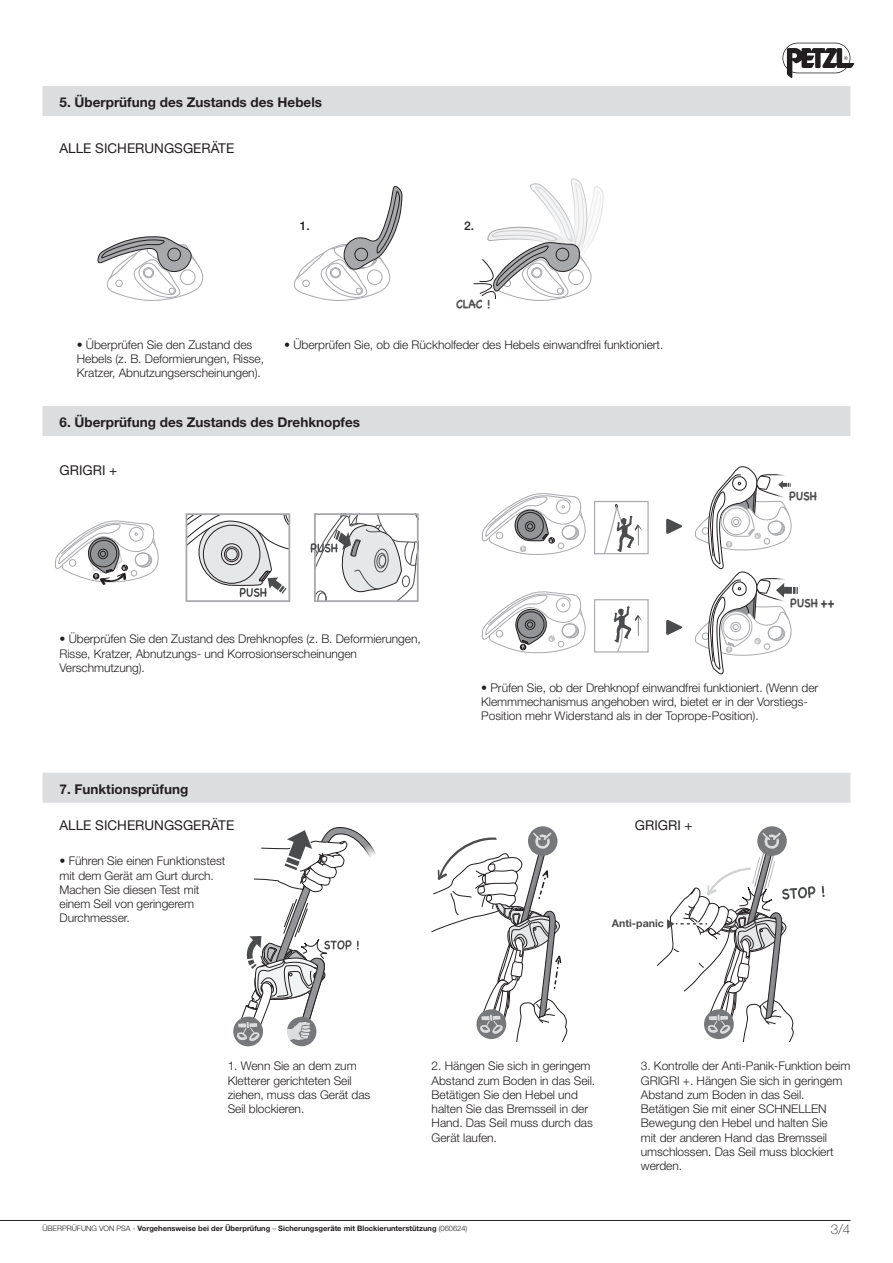
<style>
.page{position:relative;width:893px;height:1263px;background:#fff}
.page>*{position:absolute;margin:0;border:0;box-sizing:border-box;transform-origin:0 0}
.t1{font:700 13.5px "Helvetica Neue LT Pro";color:#231f20}
.t2{font:13.5px "Helvetica Neue LT Pro";color:#231f20}
.t3{font:100 13.5px "Helvetica Neue LT Pro";color:#231f20}
.t4{font:300 12px/14.2px "Helvetica Neue LT Pro";letter-spacing:-.005em;color:#231f20}
.t5{font:700 12px "Chalkboard";letter-spacing:-.01em;color:#4b4c4d;scale:.92 1}
.t6{font:500 12px "Helvetica Neue LT Pro";color:#231f20}
.t7{font:700 10.65px "Helvetica Neue LT Pro";color:#4b4c4d}
.t8{font:700 7.5px "Helvetica Neue LT Pro";color:#231f20}
.s1{font-size:13.5px}
.s2{font-weight:300}
</style>
<div class="page">
<svg style="left:782px;top:43px;width:72px;height:35px"></svg>
<hr style="left:0;top:1220px;width:850px;height:1px;background:#231f20">
<svg style="left:97px;top:236px;width:107px;height:65px"></svg>
<svg style="left:294px;top:185px;width:108px;height:116px"></svg>
<svg style="left:473px;top:179px;width:130px;height:122px"></svg>
<div style="left:594px;top:501px;width:55px;height:53px;border:1px solid #a8a9ad"></div>
<div style="left:594px;top:599px;width:55px;height:53px;border:1px solid #a8a9ad"></div>
<svg style="left:666px;top:518px;width:16px;height:16px"></svg>
<svg style="left:666px;top:619px;width:16px;height:16px"></svg>
<svg style="left:603px;top:504px;width:39px;height:51px"></svg>
<svg style="left:614px;top:606px;width:28px;height:47px"></svg>
<div style="left:186px;top:513px;width:104px;height:89px;border:2px solid #a8a9ad"></div>
<svg style="left:186px;top:514px;width:103px;height:85px"></svg>
<div style="left:314px;top:513px;width:105px;height:89px;border:2px solid #a8a9ad"></div>
<svg style="left:310px;top:513px;width:108px;height:88px"></svg>
<svg style="left:55px;top:520px;width:104px;height:65px"></svg>
<svg style="left:482px;top:493px;width:104px;height:62px"></svg>
<svg style="left:482px;top:591px;width:104px;height:63px"></svg>
<svg style="left:695px;top:466px;width:103px;height:209px"></svg>
<svg style="left:233px;top:1016px;width:30px;height:30px"></svg>
<svg style="left:237px;top:827px;width:139px;height:219px"></svg>
<svg style="left:822px;top:886px;width:2px;height:11px"></svg>
<div style="left:528px;top:826px;width:29px;height:30px;background:#76787b;border-radius:50%"></div>
<svg style="left:431px;top:832px;width:137px;height:210px"></svg>
<div style="left:757px;top:826px;width:30px;height:30px;background:#76787b;border-radius:50%"></div>
<svg style="left:657px;top:832px;width:158px;height:210px"></svg>
<div style="left:43px;top:86px;width:807px;height:30px;background:#dcdddf"></div>
<div style="left:43px;top:406px;width:807px;height:30px;background:#dcdddf"></div>
<div style="left:43px;top:773px;width:807px;height:30px;background:#dcdddf"></div>
<p class="t1" style="left:60px;top:94px;width:264px">5. Überprüfung des Zustands des Hebels</p>
<p class="t2" style="left:60px;top:140px;width:176px">ALLE SICHERUNGSGERÄTE</p>
<p class="t6" style="left:300px;top:219px;width:12px">1.</p>
<p class="t6" style="left:464px;top:219px;width:12px">2.</p>
<p class="t5" style="left:456px;top:297px;width:39px">CLAC !</p>
<p class="t4" style="left:77px;top:337px;width:189px">• Überprüfen Sie den Zustand des<br>Hebels (z. B. Deformierungen, Risse,<br>Kratzer, Abnutzungserscheinungen).</p>
<p class="t4" style="left:284px;top:337px;width:381px">• Überprüfen Sie, ob die Rückholfeder des Hebels einwandfrei funktioniert.</p>
<p class="t1" style="left:60px;top:414px;width:302px">6. Überprüfung des Zustands des Drehknopfes</p>
<p class="t2" style="left:60px;top:461px;width:59px">GRIGRI +</p>
<p class="t4" style="left:60px;top:632px;width:363px">• Überprüfen Sie den Zustand des Drehknopfes (z. B. Deformierungen,<br>Risse, Kratzer, Abnutzungs- und Korrosionserscheinungen<br>Verschmutzung).</p>
<p class="t1" style="left:60px;top:781px;width:130px">7. Funktionsprüfung</p>
<p class="t2" style="left:60px;top:817px;width:176px">ALLE SICHERUNGSGERÄTE</p>
<p class="t4" style="left:60px;top:854px;width:167px">• Führen Sie einen Funktionstest mit dem Gerät am Gurt durch.<br>Machen Sie diesen Test mit einem Seil von geringerem<br>Durchmesser.</p>
<p class="t5" style="left:789px;top:489px;width:32px">PUSH</p>
<p class="t5" style="left:790px;top:595px;width:50px">PUSH <span class="s1">++</span></p>
<p class="t4" style="left:481px;top:680px;width:339px">• Prüfen Sie, ob der Drehknopf einwandfrei funktioniert. (Wenn der<br>Klemmmechanismus angehoben wird, bietet er in der Vorstiegs-<br>Position mehr Widerstand als in der Toprope-Position).</p>
<p class="t2" style="left:635px;top:817px;width:59px">GRIGRI +</p>
<p class="t7" style="left:612px;top:916px;width:54px">Anti-panic</p>
<p class="t4" style="left:228px;top:1059px;width:144px">1. Wenn Sie an dem zum<br>Kletterer gerichteten Seil ziehen, muss das Gerät das<br>Seil blockieren.</p>
<p class="t4" style="left:432px;top:1059px;width:165px">2. Hängen Sie sich in geringem<br>Abstand zum Boden in das Seil.<br>Betätigen Sie den Hebel und halten Sie das Bremsseil in der<br>Hand. Das Seil muss durch das<br>Gerät laufen.</p>
<p class="t4" style="left:641px;top:1059px;width:211px">3. Kontrolle der Anti-Panik-Funktion beim<br>GRIGRI +. Hängen Sie sich in geringem<br>Abstand zum Boden in das Seil.<br>Betätigen Sie mit einer SCHNELLEN<br>Bewegung den Hebel und halten Sie<br>mit der anderen Hand das Bremsseil umschlossen. Das Seil muss blockiert werden.</p>
<p class="t8" style="left:43px;top:1224px;width:426px"><span class="s2">ÜBERPRÜFUNG VON PSA -</span> Vorgehensweise bei der Überprüfung <span class="s2">–</span> Sicherungsgeräte mit Blockierunterstützung <span class="s2">(060624)</span></p>
<p class="t3" style="left:831px;top:1221px;width:21px">3/4</p>
</div>
